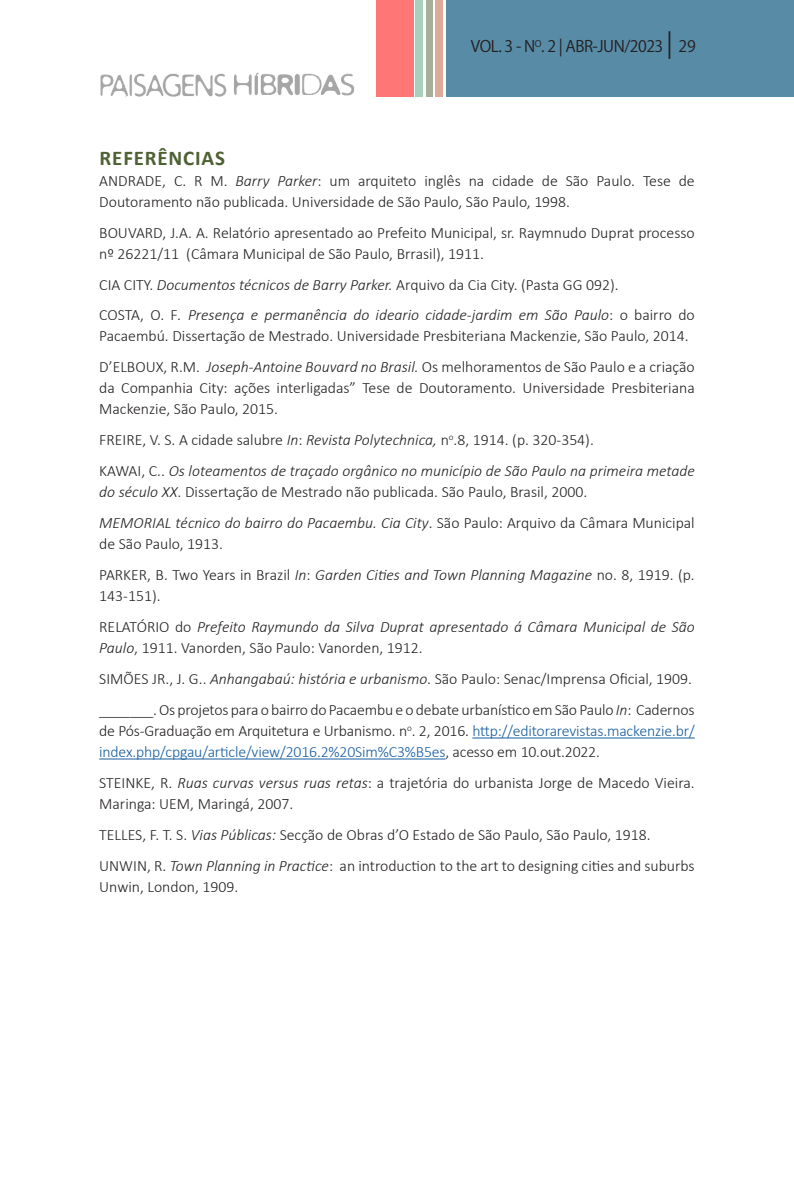
<style>
.page{position:relative;width:794px;height:1191px;background:#fff}
.page>*{position:absolute;margin:0;border:0;box-sizing:border-box;transform-origin:0 0}
.t1{font:700 21px "Calibri";letter-spacing:.04em;color:#4e6133}
.t2{font:300 15.75px/21px "Calibri";color:#231f20}
.t3{font:italic 300 15.75px/21px "Calibri";color:#231f20}
.t4{font:15.75px "Koz Go Pr 6 N";letter-spacing:-.03em;color:#231f20}
.s1{font-size:24.5px}
.s2{font-style:italic}
.s3{font-style:normal}
.s4{color:#175d9e}
</style>
<div class="page">
<div style="left:446px;top:0;width:348px;height:97px;background:#588ba6"></div>
<div style="left:416px;top:0;width:7px;height:97px;background:#a7d0bd"></div>
<div style="left:426px;top:0;width:6px;height:97px;background:#a6b099"></div>
<div style="left:435px;top:0;width:7px;height:97px;background:#dcab99"></div>
<div style="left:376px;top:0;width:37px;height:97px;background:#ff7676"></div>
<img style="left:100px;top:72px;width:254px;height:25px">
<hr style="left:472px;top:737px;width:222px;height:1px;background:#175d9e">
<hr style="left:99px;top:758px;width:346px;height:1px;background:#175d9e">
<p class="t4" style="left:471px;top:37px;width:226px">VOL. 3 - N<sup>O</sup>. 2 | ABR-JUN/2023 <span class="s1">|</span> 29</p>
<p class="t1" style="left:100px;top:143px;width:127px">REFERÊNCIAS</p>
<p class="t2" style="left:99px;top:170px;width:597px">ANDRADE, C. R M. <span class="s2">Barry Parker</span>: um arquiteto inglês na cidade de São Paulo. Tese de<br>Doutoramento não publicada. Universidade de São Paulo, São Paulo, 1998.</p>
<p class="t2" style="left:99px;top:222px;width:597px">BOUVARD, J.A. A. Relatório apresentado ao Prefeito Municipal, sr. Raymnudo Duprat processo nº 26221/11 (Câmara Municipal de São Paulo, Brrasil), 1911.</p>
<p class="t2" style="left:99px;top:274px;width:521px">CIA CITY. <span class="s2">Documentos técnicos de Barry Parker.</span> Arquivo da Cia City. (Pasta GG 092).</p>
<p class="t2" style="left:99px;top:304px;width:597px">COSTA, O. F<span class="s2">. Presença e permanência do ideario cidade-jardim em São Paulo</span>: o bairro do<br>Pacaembú. Dissertação de Mestrado. Universidade Presbiteriana Mackenzie, São Paulo, 2014.</p>
<p class="t2" style="left:99px;top:356px;width:597px;text-align:justify">D’ELBOUX, R.M. <span class="s2">Joseph-Antoine Bouvard no Brasil.</span> Os melhoramentos de São Paulo e a criação da Companhia City: ações interligadas” Tese de Doutoramento. Universidade Presbiteriana Mackenzie, São Paulo, 2015.</p>
<p class="t2" style="left:99px;top:429px;width:496px">FREIRE, V. S. A cidade salubre <span class="s2">In</span>: <span class="s2">Revista Polytechnica,</span> n<sup>o</sup>.8, 1914. (p. 320-354).</p>
<p class="t3" style="left:99px;top:460px;width:597px"><span class="s3">KAWAI, C..</span> Os loteamentos de traçado orgânico no município de São Paulo na primeira metade do século XX<span class="s3">. Dissertação de Mestrado não publicada. São Paulo, Brasil, 2000.</span></p>
<p class="t2" style="left:99px;top:512px;width:597px"><span class="s2">MEMORIAL técnico do bairro do Pacaembu. Cia City</span>. São Paulo: Arquivo da Câmara Municipal de São Paulo, 1913.</p>
<p class="t2" style="left:99px;top:564px;width:597px">PARKER, B. Two Years in Brazil <span class="s2">In</span>: <span class="s2">Garden Cities and Town Planning Magazine</span> no. 8, 1919. (p.<br>143-151).</p>
<p class="t3" style="left:99px;top:616px;width:597px"><span class="s3">RELATÓRIO do</span> Prefeito Raymundo da Silva Duprat apresentado á Câmara Municipal de São<br>Paulo<span class="s3">, 1911. Vanorden, São Paulo: Vanorden, 1912.</span></p>
<p class="t2" style="left:99px;top:668px;width:594px">SIMÕES JR., J. G.. <span class="s2">Anhangabaú: história e urbanismo</span>. São Paulo: Senac/Imprensa Oficial, 1909.</p>
<p class="t2" style="left:99px;top:699px;width:597px;text-align:justify">_______. Os projetos para o bairro do Pacaembu e o debate urbanístico em São Paulo <span class="s2">In</span>: Cadernos de Pós-Graduação em Arquitetura e Urbanismo. n<sup>o</sup>. 2, 2016. <span class="s4">http://editorarevistas.mackenzie.br/ index.php/cpgau/article/view/2016.2%20Sim%C3%B5es</span>, acesso em 10.out.2022.</p>
<p class="t2" style="left:99px;top:772px;width:597px">STEINKE, R. <span class="s2">Ruas curvas versus ruas retas</span>: a trajetória do urbanista Jorge de Macedo Vieira.<br>Maringa: UEM, Maringá, 2007.</p>
<p class="t2" style="left:99px;top:824px;width:553px">TELLES, F. T. S. <span class="s2">Vias Públicas:</span> Secção de Obras d’O Estado de São Paulo, São Paulo, 1918.</p>
<p class="t2" style="left:99px;top:855px;width:597px">UNWIN, R. <span class="s2">Town Planning in Practice</span>: an introduction to the art to designing cities and suburbs<br>Unwin, London, 1909.</p>
</div>
